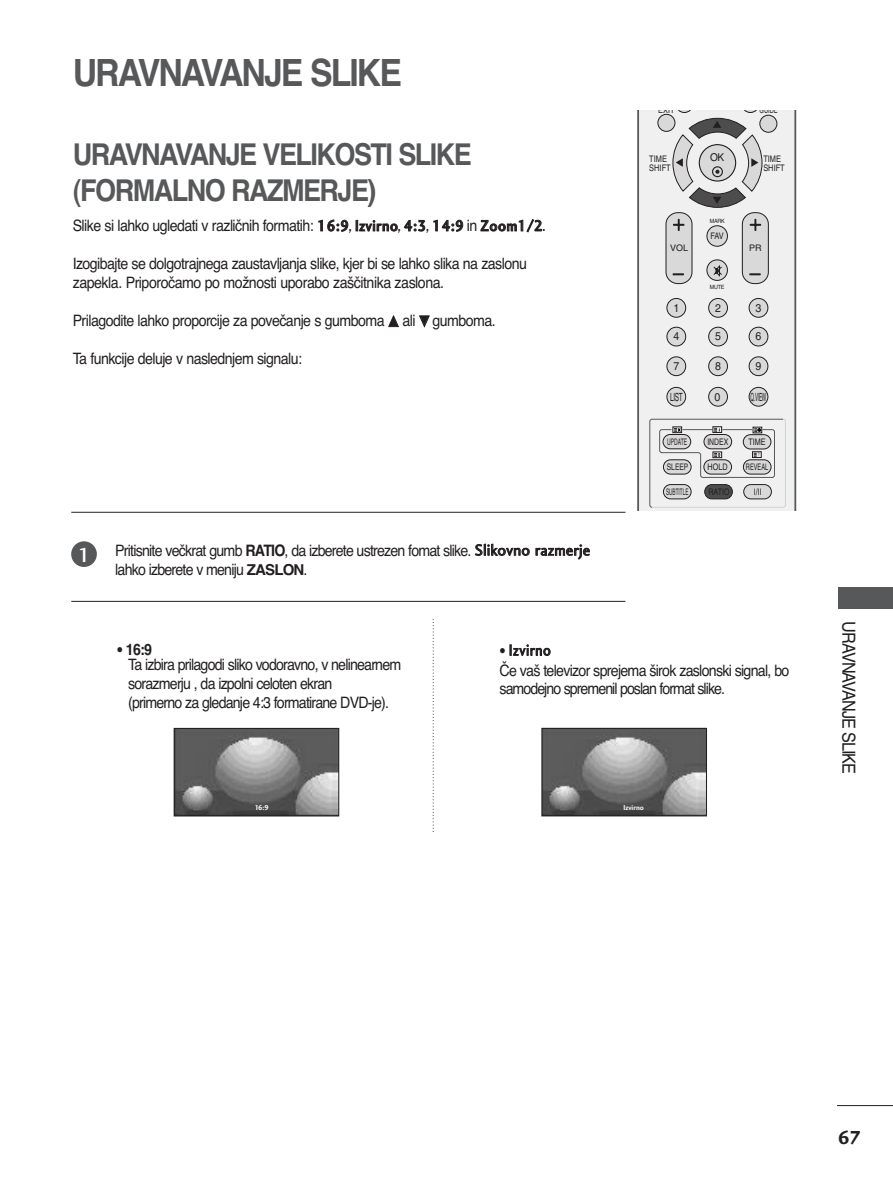
<style>
.page{position:relative;width:893px;height:1190px;background:#fff}
.page>*{position:absolute;margin:0;border:0;box-sizing:border-box;transform-origin:0 0}
.t1{font:700 37.5px "Helvetica CE";letter-spacing:-.055em;color:#57585a;scale:.9 1}
.t2{font:700 30px/36px "Helvetica CE";letter-spacing:-.055em;color:#57585a;scale:.9 1}
.t3{font:21px "Charlotte Sans Medium Plain";color:#fff}
.t4{font:19.5px "Charlotte Sans Bold Plain";color:#231f20}
.t5{font:18px "Helvetica CE";letter-spacing:-.055em;color:#231f20;scale:.9 1}
.t6{font:15.75px/18.9px "Helvetica CE";letter-spacing:-.05em;color:#231f20;scale:.9 1}
.t7{font:15.75px "Charlotte Sans Book Plain";letter-spacing:.05em;color:#231f20;scale:.9 1}
.t8{font:11.25px "Helvetica";letter-spacing:-.05em;color:#231f20;scale:.94 1}
.t9{font:11.25px "Helvetica";letter-spacing:-.05em;color:#231f20;scale:.42 1}
.t10{font:11.25px "Helvetica";letter-spacing:-.05em;color:#231f20;scale:.58 1}
.t11{font:10.8px "Helvetica";color:#231f20;scale:.94 1}
.t12{font:9px/8.7px "Helvetica";color:#231f20;scale:.83 1}
.t13{font:9px "Helvetica";color:#231f20;scale:.79 1}
.t14{font:9px "Helvetica";color:#231f20;scale:.8 1}
.t15{font:9px "Helvetica";color:#231f20;scale:.52 1}
.t16{font:9px "Helvetica";color:#231f20;scale:.63 1}
.t17{font:9px "Helvetica";color:#231f20;scale:.56 1}
.t18{font:9px "Helvetica";color:#231f20}
.t19{font:9px "Helvetica";color:#231f20;scale:.64 1}
.t20{font:9px "Helvetica";color:#231f20;scale:.77 1}
.t21{font:9px "Helvetica";color:#231f20;scale:.74 1}
.t22{font:7.5px "Charlotte Sans Bold Plain";color:#fff;scale:.95 1}
.t23{font:5.85px "Helvetica";letter-spacing:-.05em;color:#231f20;scale:.94 1}
.t24{font:5.1px "Helvetica";color:#231f20;scale:.72 1}
.s1{font-family:"Charlotte Sans Medium Plain"}
.s2{font-family:"FZDING33";font-size:12px}
.s3{font-weight:700}
.s4{font-family:"Charlotte Sans Book Plain"}
.s5{font-weight:700;font-size:15px}
</style>
<div class="page">
<hr style="left:837px;top:1105px;width:55px;height:1px;background:#231f20">
<div style="left:838px;top:587px;width:54px;height:21px;background:#57585a"></div>
<svg style="left:637px;top:110px;width:159px;height:400px;fill:#f0f0f0"></svg>
<div style="left:657px;top:114px;width:18px;height:18px;background:#d9d9d9;border:1px solid #231f20;border-radius:50%"></div>
<div style="left:666px;top:298px;width:20px;height:19px;background:#d9d9d9;border:1px solid #231f20;border-radius:50%"></div>
<div style="left:708px;top:298px;width:19px;height:19px;background:#d9d9d9;border:1px solid #231f20;border-radius:50%"></div>
<div style="left:748px;top:298px;width:20px;height:19px;background:#d9d9d9;border:1px solid #231f20;border-radius:50%"></div>
<div style="left:666px;top:327px;width:20px;height:19px;background:#d9d9d9;border:1px solid #231f20;border-radius:50%"></div>
<div style="left:708px;top:327px;width:19px;height:19px;background:#d9d9d9;border:1px solid #231f20;border-radius:50%"></div>
<div style="left:748px;top:327px;width:20px;height:19px;background:#d9d9d9;border:1px solid #231f20;border-radius:50%"></div>
<div style="left:666px;top:356px;width:20px;height:20px;background:#d9d9d9;border:1px solid #231f20;border-radius:50%"></div>
<div style="left:708px;top:356px;width:19px;height:20px;background:#d9d9d9;border:1px solid #231f20;border-radius:50%"></div>
<div style="left:748px;top:356px;width:20px;height:20px;background:#d9d9d9;border:1px solid #231f20;border-radius:50%"></div>
<div style="left:759px;top:115px;width:18px;height:18px;background:#d9d9d9;border:1px solid #231f20;border-radius:50%"></div>
<div style="left:706px;top:225px;width:21px;height:22px;background:#d9d9d9;border:1px solid #231f20;border-radius:50%"></div>
<svg style="left:672px;top:110px;width:90px;height:98px"></svg>
<div style="left:665px;top:212px;width:27px;height:72px;background:#d9d9d9;border:1px solid #231f20;border-radius:12px"></div>
<div style="left:742px;top:212px;width:26px;height:72px;background:#d9d9d9;border:1px solid #231f20;border-radius:12px"></div>
<div style="left:666px;top:387px;width:20px;height:19px;background:#d9d9d9;border:1px solid #231f20;border-radius:50%"></div>
<div style="left:708px;top:387px;width:19px;height:19px;background:#d9d9d9;border:1px solid #231f20;border-radius:50%"></div>
<div style="left:748px;top:387px;width:20px;height:19px;background:#d9d9d9;border:1px solid #231f20;border-radius:50%"></div>
<svg style="left:673px;top:219px;width:11px;height:12px"></svg>
<svg style="left:749px;top:219px;width:12px;height:12px"></svg>
<svg style="left:706px;top:259px;width:21px;height:22px"></svg>
<svg style="left:713px;top:264px;width:9px;height:12px"></svg>
<svg style="left:649px;top:418px;width:137px;height:90px"></svg>
<svg style="left:433px;top:618px;width:1px;height:211px"></svg>
<hr style="left:71px;top:601px;width:554px;height:1px;background:#231f20">
<hr style="left:71px;top:512px;width:554px;height:1px;background:#231f20">
<div style="left:71px;top:541px;width:26px;height:26px;background:#57585a;border-radius:50%"></div>
<img style="left:543px;top:730px;width:161px;height:84px">
<div style="left:541px;top:728px;width:165px;height:88px;border:1px solid #231f20"></div>
<img style="left:176px;top:730px;width:161px;height:84px">
<div style="left:174px;top:728px;width:165px;height:88px;border:1px solid #231f20"></div>
<h1 class="t1" style="left:73px;top:59px;width:367px">URAVNAVANJE SLIKE</h1>
<p class="t12" style="left:658px;top:106px;width:21px">EXIT</p>
<p class="t19" style="left:759px;top:106px;width:30px">GUIDE</p>
<h2 class="t2" style="left:73px;top:139px;width:445px">URAVNAVANJE VELIKOSTI SLIKE (FORMALNO RAZMERJE)</h2>
<p class="t11" style="left:710px;top:154px;width:17px">OK</p>
<p class="t12" style="left:649px;top:156px;width:27px">TIME<br>SHIFT</p>
<p class="t12" style="left:763px;top:156px;width:27px">TIME<br>SHIFT</p>
<p class="t6" style="left:73px;top:218px;width:527px">Slike si lahko ugledati v različnih formatih: <span class="s1">16:9, Izvirno, 4:3, 14:9</span> in <span class="s1">Zoom1/2.</span></p>
<p class="t6" style="left:73px;top:255px;width:506px">Izogibajte se dolgotrajnega zaustavljanja slike, kjer bi se lahko slika na zaslonu zapekla. Priporočamo po možnosti uporabo zaščitnika zaslona.</p>
<p class="t6" style="left:73px;top:313px;width:471px">Prilagodite lahko proporcije za povečanje s gumboma <span class="s2">D</span> ali <span class="s2">E</span> gumboma.</p>
<p class="t6" style="left:73px;top:351px;width:256px">Ta funkcije deluje v naslednjem signalu:</p>
<h3 class="t3" style="left:78px;top:546px;width:14px">1</h3>
<p class="t6" style="left:115px;top:542px;width:529px;line-height:19.5px">Pritisnite večkrat gumb <span class="s3">RATIO</span>, da izberete ustrezen fomat slike. <span class="s4">Slikovno razmerje </span>lahko izberete v meniju <span class="s5">ZASLON</span>.</p>
<p class="t23" style="left:710px;top:218px;width:17px">MARK</p>
<p class="t12" style="left:710px;top:232px;width:18px">FAV</p>
<p class="t18" style="left:670px;top:245px;width:20px">VOL</p>
<p class="t18" style="left:749px;top:245px;width:14px">PR</p>
<p class="t23" style="left:710px;top:285px;width:17px">MUTE</p>
<p class="t8" style="left:673px;top:303px;width:8px">1</p>
<p class="t8" style="left:715px;top:303px;width:8px">2</p>
<p class="t8" style="left:755px;top:303px;width:8px">3</p>
<p class="t8" style="left:673px;top:332px;width:8px">4</p>
<p class="t8" style="left:715px;top:332px;width:8px">5</p>
<p class="t8" style="left:755px;top:332px;width:8px">6</p>
<p class="t8" style="left:673px;top:362px;width:8px">7</p>
<p class="t8" style="left:715px;top:362px;width:8px">8</p>
<p class="t8" style="left:755px;top:362px;width:8px">9</p>
<p class="t10" style="left:670px;top:393px;width:23px">LIST</p>
<p class="t8" style="left:714px;top:392px;width:8px">0</p>
<p class="t9" style="left:750px;top:393px;width:39px">Q.VIEW</p>
<p class="t20" style="left:707px;top:438px;width:29px">INDEX</p>
<p class="t21" style="left:667px;top:464px;width:31px">SLEEP</p>
<p class="t14" style="left:707px;top:464px;width:27px">HOLD</p>
<p class="t16" style="left:746px;top:464px;width:37px">REVEAL</p>
<p class="t17" style="left:667px;top:438px;width:37px">UPDATE</p>
<p class="t14" style="left:748px;top:438px;width:23px">TIME</p>
<p class="t24" style="left:757px;top:452px;width:4px">?</p>
<p class="t15" style="left:666px;top:488px;width:45px">SUBTITLE</p>
<p class="t13" style="left:708px;top:488px;width:28px">RATIO</p>
<p class="t13" style="left:753px;top:488px;width:11px">I/II</p>
<p class="t6" style="left:128px;top:643px;width:305px;line-height:15.3px;text-indent:-11px"><span class="s4">•</span> <span class="s3">16:9<br></span>Ta izbira prilagodi sliko vodoravno, v nelinearnem</p>
<p class="t6" style="left:128px;top:676px;width:291px">sorazmerju , da izpolni celoten ekran (primerno za gledanje 4:3 formatirane DVD-je).</p>
<p class="t7" style="left:499px;top:644px;width:58px">• Izvirno</p>
<p class="t6" style="left:499px;top:663px;width:323px;line-height:17.5px">Če vaš televizor sprejema širok zaslonski signal, bo samodejno spremenil poslan format slike.</p>
<p class="t22" style="left:255px;top:804px;width:16px">16:9</p>
<p class="t22" style="left:623px;top:804px;width:23px">Izvirno</p>
<p class="t5" style="left:855px;top:621px;width:171px;rotate:90deg">URAVNAVANJE SLIKE</p>
<p class="t4" style="left:837px;top:1129px;width:25px">67</p>
</div>
